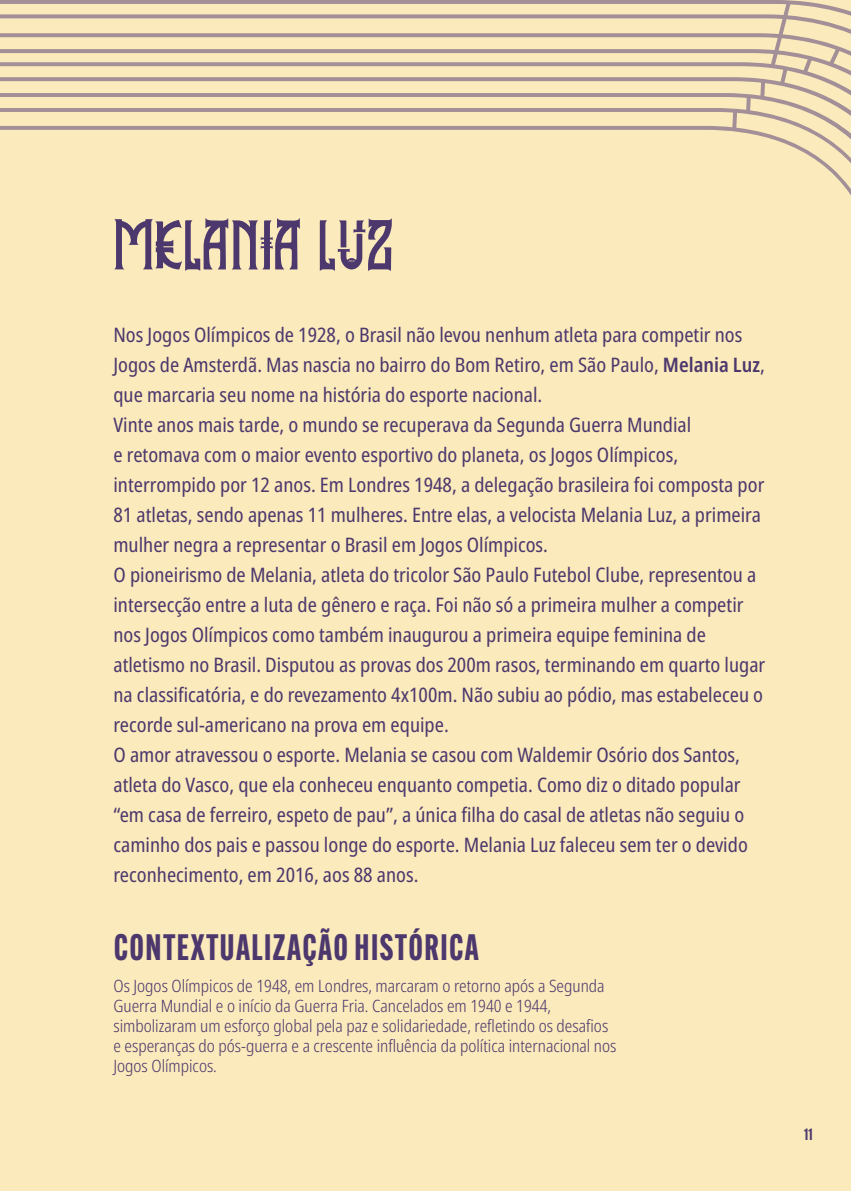
<style>
.page{position:relative;width:851px;height:1191px;background:#fff}
.page>*{position:absolute;margin:0;border:0;box-sizing:border-box;transform-origin:0 0}
.t1{font:70px "Guerreiro Ancestral";letter-spacing:.02em;color:#4c386d}
.t2{font:700 36px "Alternate Gothic Ex Cond ATF";letter-spacing:.04em;color:#4c386d}
.t3{font:condensed 20px/30px "Noto Sans";color:#4c386d}
.t4{font:300 condensed 17px/20px "Noto Sans";color:#4c386d}
.t5{font:700 16px "Alternate Gothic Ex Cond ATF";color:#4c386d}
.s1{font-weight:600}
</style>
<div class="page">
<div style="left:0;top:0;width:850px;height:1191px;background:#fbeabb"></div>
<svg style="left:0;top:0;width:850px;height:194px"></svg>
<h1 class="t1" style="left:113px;top:204px;width:280px">MELANIA LUZ</h1>
<p class="t3" style="left:113px;top:320px;width:653px">Nos Jogos Olímpicos de 1928, o Brasil não levou nenhum atleta para competir nos Jogos de Amsterdã. Mas nascia no bairro do Bom Retiro, em São Paulo, <span class="s1">Melania Luz</span>, que marcaria seu nome na história do esporte nacional.<br>Vinte anos mais tarde, o mundo se recuperava da Segunda Guerra Mundial<br>e retomava com o maior evento esportivo do planeta, os Jogos Olímpicos, interrompido por 12 anos. Em Londres 1948, a delegação brasileira foi composta por 81 atletas, sendo apenas 11 mulheres. Entre elas, a velocista Melania Luz, a primeira mulher negra a representar o Brasil em Jogos Olímpicos.<br>O pioneirismo de Melania, atleta do tricolor São Paulo Futebol Clube, representou a intersecção entre a luta de gênero e raça. Foi não só a primeira mulher a competir nos Jogos Olímpicos como também inaugurou a primeira equipe feminina de atletismo no Brasil. Disputou as provas dos 200m rasos, terminando em quarto lugar na classificatória, e do revezamento 4x100m. Não subiu ao pódio, mas estabeleceu o recorde sul-americano na prova em equipe.<br>O amor atravessou o esporte. Melania se casou com Waldemir Osório dos Santos, atleta do Vasco, que ela conheceu enquanto competia. Como diz o ditado popular “em casa de ferreiro, espeto de pau”, a única filha do casal de atletas não seguiu o caminho dos pais e passou longe do esporte. Melania Luz faleceu sem ter o devido reconhecimento, em 2016, aos 88 anos.</p>
<h2 class="t2" style="left:114px;top:924px;width:366px">CONTEXTUALIZAÇÃO HISTÓRICA</h2>
<p class="t4" style="left:113px;top:976px;width:504px">Os Jogos Olímpicos de 1948, em Londres, marcaram o retorno após a Segunda Guerra Mundial e o início da Guerra Fria. Cancelados em 1940 e 1944, simbolizaram um esforço global pela paz e solidariedade, refletindo os desafios e esperanças do pós-guerra e a crescente influência da política internacional nos Jogos Olímpicos.</p>
<p class="t5" style="left:804px;top:1124px;width:10px">11</p>
</div>
